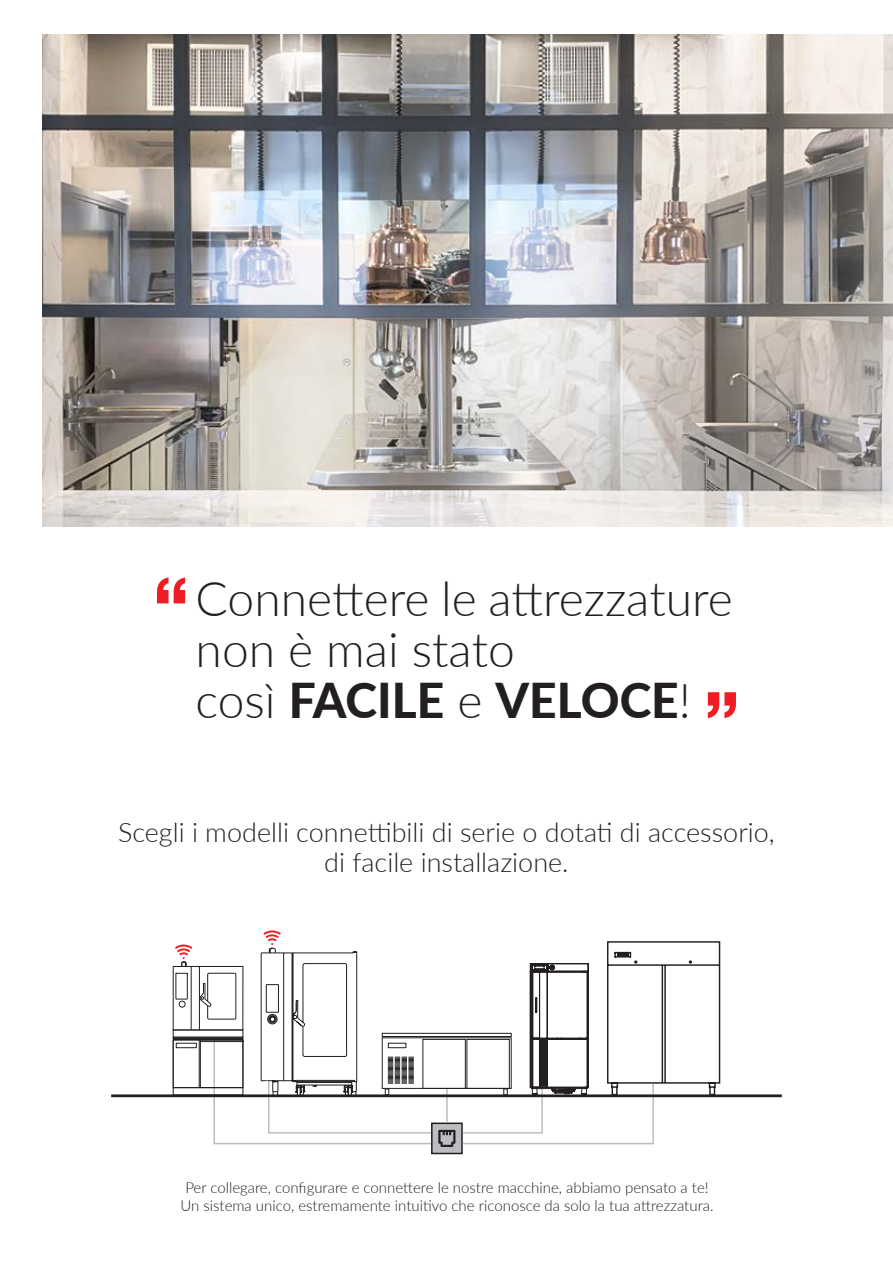
<style>
.page{position:relative;width:893px;height:1263px;background:#fff}
.page>*{position:absolute;margin:0;border:0;box-sizing:border-box;transform-origin:0 0}
.t1{font:800 72px "Helvetica Neue LT Std";color:#ee1d23}
.t2{font:300 48px/51px "Lato";color:#231f20}
.t3{font:800 48px "Lato";color:#231f20}
.t4{font:300 27px "Lato";color:#231f20}
.t5{font:300 15px "Lato";color:#231f20}
.s1{font-weight:300}
</style>
<div class="page">
<div style="left:432px;top:1123px;width:30px;height:30px;background:#bcbdc0"></div>
<div style="left:431px;top:1122px;width:32px;height:32px;border:2px solid #231f20"></div>
<hr style="left:111px;top:1094px;width:671px;height:3px;background:#231f20">
<div style="left:382px;top:1033px;width:130px;height:4px;border:1px solid #231f20"></div>
<svg style="left:461px;top:941px;width:260px;height:204px"></svg>
<div style="left:173px;top:1037px;width:70px;height:2px;border:1px solid #231f20"></div>
<div style="left:173px;top:1039px;width:70px;height:49px;border:1px solid #231f20"></div>
<div style="left:174px;top:1038px;width:69px;height:2px;border:1px solid #231f20"></div>
<hr style="left:191px;top:966px;width:1px;height:64px;background:#231f20">
<div style="left:173px;top:1029px;width:70px;height:9px;border:1px solid #231f20"></div>
<div style="left:173px;top:1087px;width:70px;height:8px;border:1px solid #231f20"></div>
<img style="left:43px;top:35px;width:850px;height:492px">
<svg style="left:175px;top:944px;width:17px;height:64px"></svg>
<svg style="left:199px;top:930px;width:256px;height:217px"></svg>
<div style="left:388px;top:1043px;width:18px;height:5px;border:1px solid #231f20"></div>
<div style="left:176px;top:1043px;width:21px;height:5px;border:1px solid #231f20"></div>
<p class="t1" style="left:153px;top:560px;width:37px">“</p>
<p class="t2" style="left:196px;top:572px;width:539px">Connettere le attrezzature non è mai stato</p>
<p class="t3" style="left:196px;top:665px;width:497px"><span class="s1">così</span> FACILE <span class="s1">e</span> VELOCE<span class="s1">!</span></p>
<p class="t1" style="left:740px;top:735px;width:37px;rotate:-180deg">“</p>
<p class="t4" style="left:118px;top:814px;width:658px">Scegli i modelli connettibili di serie o dotati di accessorio,</p>
<p class="t4" style="left:324px;top:844px;width:246px">di facile installazione.</p>
<p class="t5" style="left:185px;top:1177px;width:525px">Per collegare, configurare e connettere le nostre macchine, abbiamo pensato a te!</p>
<p class="t5" style="left:180px;top:1195px;width:535px">Un sistema unico, estremamente intuitivo che riconosce da solo la tua attrezzatura.</p>
</div>
